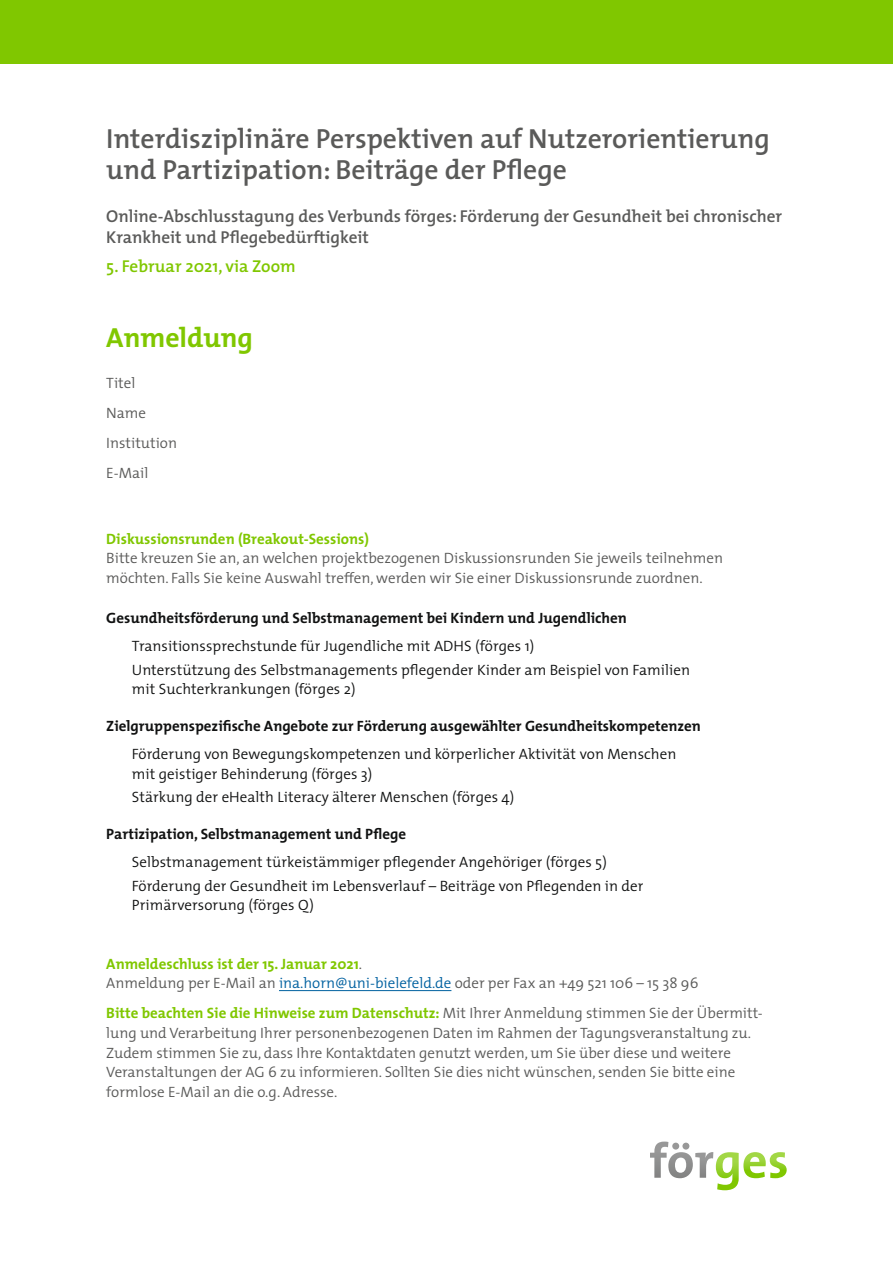
<style>
.page{position:relative;width:893px;height:1263px;background:#fff}
.page>*{position:absolute;margin:0;border:0;box-sizing:border-box;transform-origin:0 0}
.t1{font:600 27.75px/31.5px "The Mix";color:#5a5a59}
.t2{font:700 27.75px "The Mix";color:#80c700}
.t3{font:600 17.25px/21px "The Mix";color:#5a5a59}
.t4{font:600 17.25px "The Mix";color:#80c700}
.t5{font:300 15px/19.5px "The Mix";color:#5a5a59}
.t6{font:300 15px/23.7px "The Mix";letter-spacing:.005em;color:#111212}
.t7{font:700 15px "The Mix";color:#111212}
.t8{font:700 15px "The Mix";color:#80c700}
.s1{font-weight:700;color:#80c700}
.s2{color:#0061a0}
</style>
<div class="page">
<div style="left:0;top:0;width:893px;height:64px;background:#80c700"></div>
<svg style="left:650px;top:1141px;width:137px;height:49px"></svg>
<hr style="left:279px;top:990px;width:172px;height:1px;background:#0061a0">
<h1 class="t1" style="left:106px;top:122px;width:665px">Interdisziplinäre Perspektiven auf Nutzerorientierung und Partizipation: Beiträge der Pflege</h1>
<p class="t3" style="left:106px;top:205px;width:677px">Online-Abschlusstagung des Verbunds förges: Förderung der Gesundheit bei chronischer<br>Krankheit und Pflegebedürftigkeit</p>
<p class="t4" style="left:106px;top:252px;width:191px">5. Februar 2021, via Zoom</p>
<h1 class="t2" style="left:106px;top:314px;width:148px">Anmeldung</h1>
<p class="t5" style="left:106px;top:367px;width:72px;line-height:30.2px">Titel<br>Name<br>Institution<br>E-Mail</p>
<p class="t8" style="left:106px;top:526px;width:264px">Diskussionsrunden (Breakout-Sessions)</p>
<p class="t5" style="left:106px;top:548px;width:618px">Bitte kreuzen Sie an, an welchen projektbezogenen Diskussionsrunden Sie jeweils teilnehmen möchten. Falls Sie keine Auswahl treffen, werden wir Sie einer Diskussionsrunde zuordnen.</p>
<p class="t7" style="left:106px;top:606px;width:522px">Gesundheitsförderung und Selbstmanagement bei Kindern und Jugendlichen</p>
<p class="t6" style="left:132px;top:634px;width:560px">Transitionssprechstunde für Jugendliche mit ADHS (förges 1)<br>Unterstützung des Selbstmanagements pflegender Kinder am Beispiel von Familien</p>
<p class="t6" style="left:132px;top:677px;width:225px">mit Suchterkrankungen (förges 2)</p>
<p class="t7" style="left:106px;top:713px;width:596px">Zielgruppenspezifische Angebote zur Förderung ausgewählter Gesundheitskompetenzen</p>
<p class="t6" style="left:132px;top:744px;width:546px;line-height:19.5px">Förderung von Bewegungskompetenzen und körperlicher Aktivität von Menschen mit geistiger Behinderung (förges 3)</p>
<p class="t6" style="left:132px;top:785px;width:384px">Stärkung der eHealth Literacy älterer Menschen (förges 4)</p>
<p class="t7" style="left:106px;top:821px;width:301px">Partizipation, Selbstmanagement und Pflege</p>
<p class="t6" style="left:132px;top:849px;width:513px">Selbstmanagement türkeistämmiger pflegender Angehöriger (förges 5)<br>Förderung der Gesundheit im Lebensverlauf – Beiträge von Pflegenden in der</p>
<p class="t6" style="left:132px;top:893px;width:184px">Primärversorung (förges Q)</p>
<p class="t5" style="left:106px;top:953px;width:594px"><span class="s1">Anmeldeschluss ist der 15. Januar 2021</span>.<br>Anmeldung per E-Mail an <span class="s2">ina.horn@uni-bielefeld.de</span> oder per Fax an +49 521 106 – 15 38 96</p>
<p class="t5" style="left:106px;top:1003px;width:658px"><span class="s1">Bitte beachten Sie die Hinweise zum Datenschutz:</span> Mit Ihrer Anmeldung stimmen Sie der Übermitt&shy;lung und Verarbeitung Ihrer personenbezogenen Daten im Rahmen der Tagungsveranstaltung zu.<br>Zudem stimmen Sie zu, dass Ihre Kontaktdaten genutzt werden, um Sie über diese und weitere Veranstaltungen der AG 6 zu informieren. Sollten Sie dies nicht wünschen, senden Sie bitte eine formlose E-Mail an die o.g. Adresse.</p>
</div>
